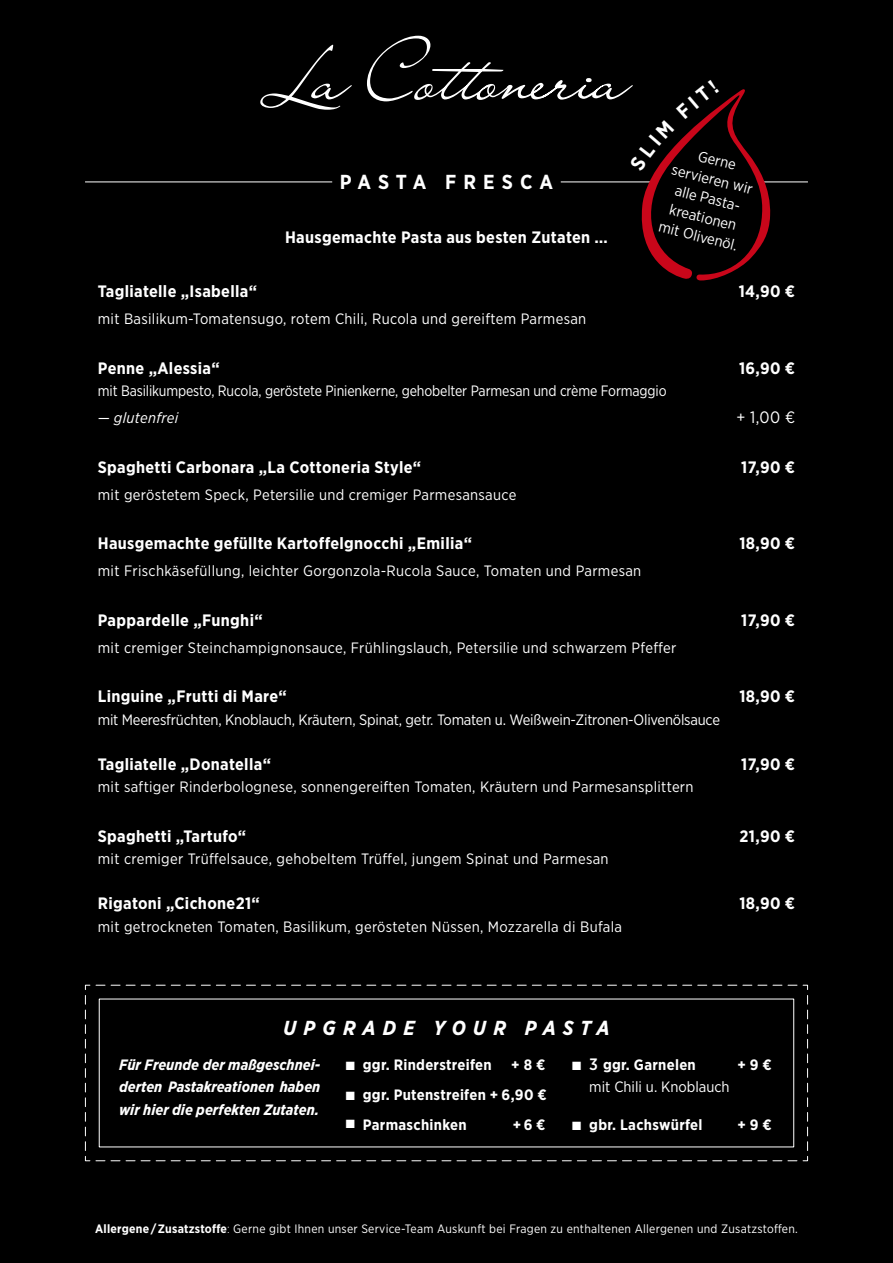
<style>
.page{position:relative;width:893px;height:1263px;background:#000}
.page>*{position:absolute;margin:0;border:0;box-sizing:border-box;transform-origin:0 0}
.t1{font:italic 700 20.25px "Gotham Narrow";letter-spacing:.35em;color:#fff}
.t2{font:700 20.25px "Gotham Narrow";letter-spacing:.35em;color:#fff}
.t3{font:700 16.5px "Gotham Narrow";letter-spacing:.02em;color:#fff}
.t4{font:16.5px "Gotham Narrow";color:#fff}
.t5{font:15px/19.5px "Gotham Narrow";letter-spacing:.02em;color:#fff;text-align:center}
.t6{font:700 15px "Gotham Narrow";letter-spacing:.02em;color:#fff}
.t7{font:15px "Gotham Narrow";letter-spacing:-.015em;color:#fff}
.t8{font:15px "Gotham Narrow";letter-spacing:-.01em;color:#fff;scale:.95 1}
.t9{font:italic 700 15px/22.5px "Gotham Narrow";color:#fff;text-align:justify}
.t10{font:15px "Gotham Narrow";color:#fff}
.t11{font:italic 15px "Gotham Narrow";letter-spacing:.02em;color:#fff}
.t12{font:12.15px "Gotham Narrow";letter-spacing:.02em;color:#fff}
.s1{font-weight:500;font-size:16.5px}
.s2{font-weight:700}
.s3{font-weight:300}
</style>
<div class="page">
<hr style="left:85px;top:182px;width:247px;height:1px;background:#fff">
<hr style="left:561px;top:182px;width:247px;height:1px;background:#fff">
<svg style="left:85px;top:984px;width:723px;height:177px"></svg>
<svg style="left:260px;top:36px;width:511px;height:245px"></svg>
<h1 class="t2" style="left:340px;top:169px;width:215px">PASTA FRESCA</h1>
<p class="t3" style="left:285px;top:227px;width:324px">Hausgemachte Pasta aus besten Zutaten …</p>
<p class="t5" style="left:679px;top:140px;width:84px;rotate:14deg">Gerne servieren wir alle Pasta&shy;kreationen mit Olivenöl.</p>
<p class="t3" style="left:98px;top:281px;width:161px">Tagliatelle „Isabella“</p>
<p class="t3" style="left:739px;top:281px;width:58px">14,90 €</p>
<p class="t5" style="left:98px;top:309px;width:490px">mit Basilikum-Tomatensugo, rotem Chili, Rucola und gereiftem Parmesan</p>
<p class="t3" style="left:98px;top:357px;width:123px">Penne „Alessia“</p>
<p class="t3" style="left:739px;top:357px;width:58px">16,90 €</p>
<p class="t8" style="left:98px;top:381px;width:600px">mit Basilikumpesto, Rucola, geröstete Pinienkerne, gehobelter Parmesan und crème Formaggio</p>
<p class="t11" style="left:98px;top:408px;width:82px">— glutenfrei</p>
<p class="t4" style="left:736px;top:407px;width:60px">+ 1,00 €</p>
<p class="t3" style="left:98px;top:456px;width:325px">Spaghetti Carbonara „La Cottoneria Style“</p>
<p class="t3" style="left:741px;top:456px;width:55px">17,90 €</p>
<p class="t5" style="left:98px;top:484px;width:420px">mit geröstetem Speck, Petersilie und cremiger Parmesansauce</p>
<p class="t3" style="left:98px;top:533px;width:376px">Hausgemachte gefüllte Kartoffelgnocchi „Emilia“</p>
<p class="t3" style="left:739px;top:533px;width:57px">18,90 €</p>
<p class="t5" style="left:98px;top:561px;width:545px">mit Frischkäsefüllung, leichter Gorgonzola-Rucola Sauce, Tomaten und Parmesan</p>
<p class="t3" style="left:98px;top:609px;width:166px">Pappardelle „Funghi“</p>
<p class="t3" style="left:741px;top:609px;width:55px">17,90 €</p>
<p class="t5" style="left:98px;top:637px;width:580px">mit cremiger Steinchampignonsauce, Frühlingslauch, Petersilie und schwarzem Pfeffer</p>
<p class="t3" style="left:98px;top:686px;width:191px">Linguine „Frutti di Mare“</p>
<p class="t3" style="left:739px;top:686px;width:57px">18,90 €</p>
<p class="t7" style="left:98px;top:710px;width:624px">mit Meeresfrüchten, Knoblauch, Kräutern, Spinat, getr. Tomaten u. Weißwein-Zitronen-Olivenölsauce</p>
<p class="t3" style="left:98px;top:753px;width:175px">Tagliatelle „Donatella“</p>
<p class="t3" style="left:741px;top:753px;width:55px">17,90 €</p>
<p class="t5" style="left:98px;top:777px;width:597px">mit saftiger Rinderbolognese, sonnengereiften Tomaten, Kräutern und Parmesansplittern</p>
<p class="t3" style="left:98px;top:825px;width:150px">Spaghetti „Tartufo“</p>
<p class="t3" style="left:739px;top:825px;width:57px">21,90 €</p>
<p class="t5" style="left:98px;top:849px;width:512px">mit cremiger Trüffelsauce, gehobeltem Trüffel, jungem Spinat und Parmesan</p>
<p class="t3" style="left:98px;top:893px;width:163px">Rigatoni „Cichone21“</p>
<p class="t3" style="left:739px;top:893px;width:57px">18,90 €</p>
<p class="t5" style="left:98px;top:916px;width:526px">mit getrockneten Tomaten, Basilikum, gerösteten Nüssen, Mozzarella di Bufala</p>
<h1 class="t1" style="left:283px;top:1015px;width:328px">UPGRADE YOUR PASTA</h1>
<p class="t9" style="left:119px;top:1053px;width:203px">Für Freunde der maßgeschnei&shy;derten Pastakreationen haben wir hier die perfekten Zutaten.</p>
<p class="t6" style="left:346px;top:1055px;width:147px">■ ggr. Rinderstreifen</p>
<p class="t6" style="left:511px;top:1055px;width:36px">+ 8 €</p>
<p class="t6" style="left:346px;top:1085px;width:202px">■ ggr. Putenstreifen + 6,90 €</p>
<p class="t6" style="left:346px;top:1115px;width:122px">■ Parmaschinken</p>
<p class="t6" style="left:513px;top:1115px;width:34px">+6 €</p>
<p class="t6" style="left:572px;top:1055px;width:125px">■ <span class="s1">3</span> ggr. Garnelen</p>
<p class="t6" style="left:737px;top:1055px;width:36px">+ 9 €</p>
<p class="t10" style="left:589px;top:1077px;width:142px">mit Chili u. Knoblauch</p>
<p class="t6" style="left:572px;top:1115px;width:132px">■ gbr. Lachswürfel</p>
<p class="t6" style="left:737px;top:1115px;width:36px">+ 9 €</p>
<p class="t12" style="left:95px;top:1221px;width:704px"><span class="s2">Allergene / Zusatzstoffe</span><span class="s3">:</span> Gerne gibt Ihnen unser Service-Team Auskunft bei Fragen zu enthaltenen Allergenen und Zusatzstoffen.</p>
</div>
